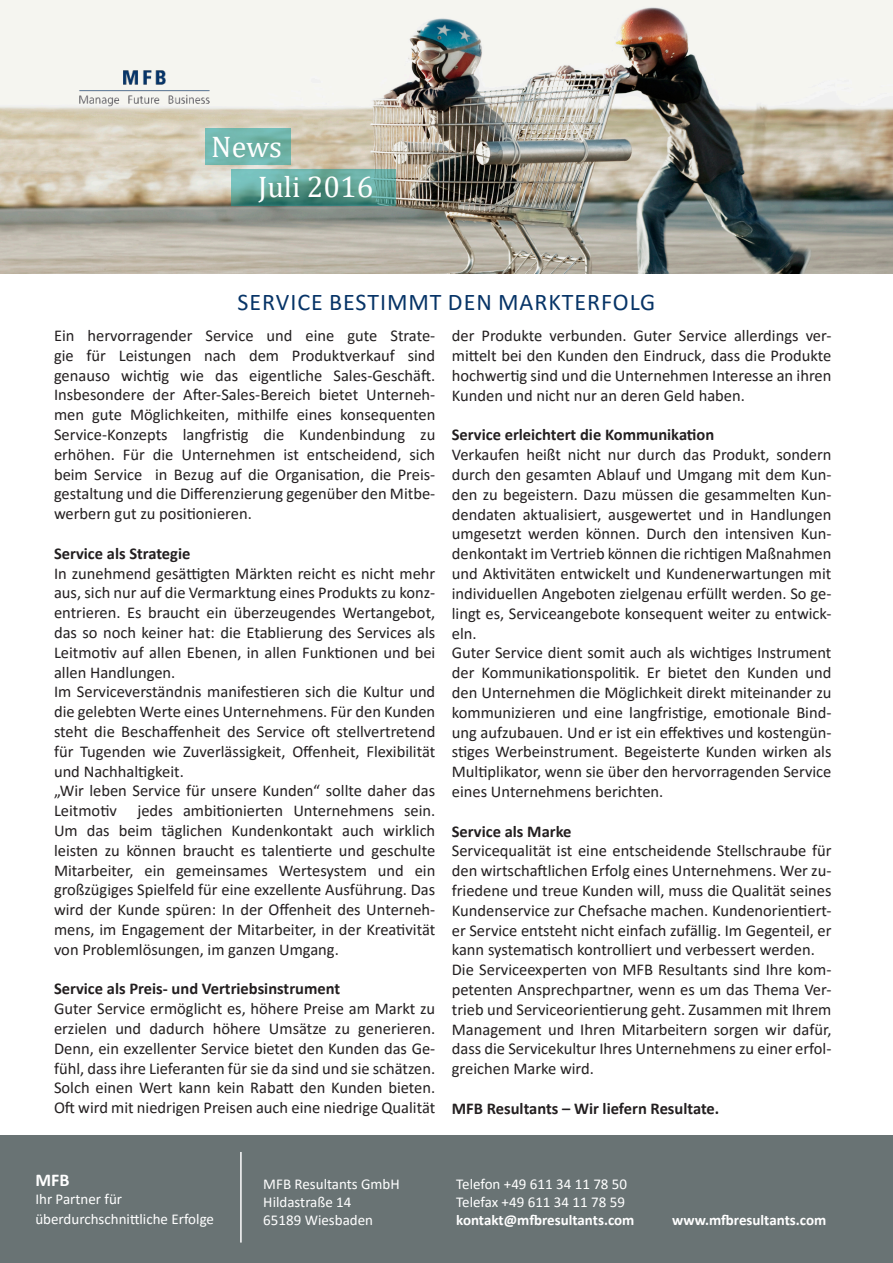
<style>
.page{position:relative;width:893px;height:1263px;background:#fff}
.page>*{position:absolute;margin:0;border:0;box-sizing:border-box;transform-origin:0 0}
.t1{font:30px "Cambria";color:#fff}
.t2{font:24px "Calibri";letter-spacing:.04em;color:#073467}
.t3{font:700 18px "Calibri";color:#fff}
.t4{font:16.5px/19.8px "Calibri";color:#231f20;text-align:justify}
.t5{font:700 16.5px "Calibri";color:#231f20}
.t6{font:15px/19.8px "Calibri";color:#fff}
.t7{font:700 15px "Calibri";color:#fff}
</style>
<div class="page">
<img style="left:0;top:0;width:893px;height:273px">
<img style="left:78px;top:69px;width:132px;height:37px">
<div style="left:0;top:1135px;width:893px;height:128px;background:#697374"></div>
<hr style="left:240px;top:1152px;width:2px;height:90px;background:#fff">
<svg style="left:205px;top:128px;width:86px;height:37px;background:#70b5ac"></svg>
<svg style="left:231px;top:169px;width:165px;height:36px;background:#5b9e92"></svg>
<p class="t1" style="left:211px;top:129px;width:72px">News</p>
<p class="t1" style="left:258px;top:169px;width:117px">Juli 2016</p>
<p class="t2" style="left:238px;top:285px;width:419px">SERVICE BESTIMMT DEN MARKTERFOLG</p>
<p class="t4" style="left:54px;top:325px;width:383px">Ein hervorragender Service und eine gute Strate&shy;gie für Leistungen nach dem Produktverkauf sind genauso wichtig wie das eigentliche Sales-Geschäft.<br>Insbesondere der After-Sales-Bereich bietet Unterneh&shy;men gute Möglichkeiten, mithilfe eines konsequenten Service-Konzepts langfristig die Kundenbindung zu erhöhen. Für die Unternehmen ist entscheidend, sich beim Service in Bezug auf die Organisation, die Preis&shy;gestaltung und die Differenzierung gegenüber den Mitbe&shy;werbern gut zu positionieren.</p>
<p class="t5" style="left:54px;top:542px;width:138px">Service als Strategie</p>
<p class="t4" style="left:54px;top:563px;width:383px">In zunehmend gesättigten Märkten reicht es nicht mehr aus, sich nur auf die Vermarktung eines Produkts zu konz&shy;entrieren. Es braucht ein überzeugendes Wertangebot, das so noch keiner hat: die Etablierung des Services als Leitmotiv auf allen Ebenen, in allen Funktionen und bei allen Handlungen.</p>
<p class="t4" style="left:54px;top:681px;width:383px">Im Serviceverständnis manifestieren sich die Kultur und die gelebten Werte eines Unternehmens. Für den Kunden steht die Beschaffenheit des Service oft stellvertretend für Tugenden wie Zuverlässigkeit, Offenheit, Flexibilität und Nachhaltigkeit.</p>
<p class="t4" style="left:54px;top:780px;width:383px">„Wir leben Service für unsere Kunden“ sollte daher das Leitmotiv jedes ambitionierten Unternehmens sein.<br>Um das beim täglichen Kundenkontakt auch wirklich leisten zu können braucht es talentierte und geschulte Mitarbeiter, ein gemeinsames Wertesystem und ein großzügiges Spielfeld für eine exzellente Ausführung. Das wird der Kunde spüren: In der Offenheit des Unterneh&shy;mens, im Engagement der Mitarbeiter, in der Kreativität von Problemlösungen, im ganzen Umgang.</p>
<p class="t5" style="left:54px;top:977px;width:288px">Service als Preis- und Vertriebsinstrument</p>
<p class="t4" style="left:54px;top:998px;width:383px">Guter Service ermöglicht es, höhere Preise am Markt zu erzielen und dadurch höhere Umsätze zu generieren.<br>Denn, ein exzellenter Service bietet den Kunden das Ge&shy;fühl, dass ihre Lieferanten für sie da sind und sie schätzen.<br>Solch einen Wert kann kein Rabatt den Kunden bieten.<br>Oft wird mit niedrigen Preisen auch eine niedrige Qualität</p>
<p class="t4" style="left:452px;top:326px;width:381px">der Produkte verbunden. Guter Service allerdings ver&shy;mittelt bei den Kunden den Eindruck, dass die Produkte hochwertig sind und die Unternehmen Interesse an ihren Kunden und nicht nur an deren Geld haben.</p>
<p class="t5" style="left:452px;top:423px;width:264px">Service erleichtert die Kommunikation</p>
<p class="t4" style="left:452px;top:444px;width:381px">Verkaufen heißt nicht nur durch das Produkt, sondern durch den gesamten Ablauf und Umgang mit dem Kun&shy;den zu begeistern. Dazu müssen die gesammelten Kun&shy;dendaten aktualisiert, ausgewertet und in Handlungen umgesetzt werden können. Durch den intensiven Kun&shy;denkontakt im Vertrieb können die richtigen Maßnahmen und Aktivitäten entwickelt und Kundenerwartungen mit individuellen Angeboten zielgenau erfüllt werden. So ge&shy;lingt es, Serviceangebote konsequent weiter zu entwick&shy;eln.</p>
<p class="t4" style="left:452px;top:642px;width:381px">Guter Service dient somit auch als wichtiges Instrument der Kommunikationspolitik. Er bietet den Kunden und den Unternehmen die Möglichkeit direkt miteinander zu kommunizieren und eine langfristige, emotionale Bind&shy;ung aufzubauen. Und er ist ein effektives und kostengün&shy;stiges Werbeinstrument. Begeisterte Kunden wirken als Multiplikator, wenn sie über den hervorragenden Service eines Unternehmens berichten.</p>
<p class="t5" style="left:452px;top:819px;width:121px">Service als Marke</p>
<p class="t4" style="left:452px;top:840px;width:381px">Servicequalität ist eine entscheidende Stellschraube für den wirtschaftlichen Erfolg eines Unternehmens. Wer zu&shy;friedene und treue Kunden will, muss die Qualität seines Kundenservice zur Chefsache machen. Kundenorientiert&shy;er Service entsteht nicht einfach zufällig. Im Gegenteil, er kann systematisch kontrolliert und verbessert werden.</p>
<p class="t4" style="left:452px;top:959px;width:381px">Die Serviceexperten von MFB Resultants sind Ihre kom&shy;petenten Ansprechpartner, wenn es um das Thema Ver&shy;trieb und Serviceorientierung geht. Zusammen mit Ihrem Management und Ihren Mitarbeitern sorgen wir dafür, dass die Servicekultur Ihres Unternehmens zu einer erfol&shy;greichen Marke wird.</p>
<p class="t5" style="left:452px;top:1096px;width:269px">MFB Resultants – Wir liefern Resultate.</p>
<p class="t3" style="left:35px;top:1168px;width:36px">MFB</p>
<p class="t6" style="left:35px;top:1189px;width:180px">Ihr Partner für überdurchschnittliche Erfolge</p>
<p class="t6" style="left:263px;top:1174px;width:138px">MFB Resultants GmbH</p>
<p class="t6" style="left:263px;top:1192px;width:90px">Hildastraße 14</p>
<p class="t6" style="left:263px;top:1210px;width:111px">65189 Wiesbaden</p>
<p class="t6" style="left:456px;top:1174px;width:172px">Telefon +49 611 34 11 78 50</p>
<p class="t6" style="left:456px;top:1192px;width:170px">Telefax +49 611 34 11 78 59</p>
<p class="t7" style="left:456px;top:1209px;width:180px">kontakt@mfbresultants.com</p>
<p class="t7" style="left:672px;top:1209px;width:156px">www.mfbresultants.com</p>
</div>
